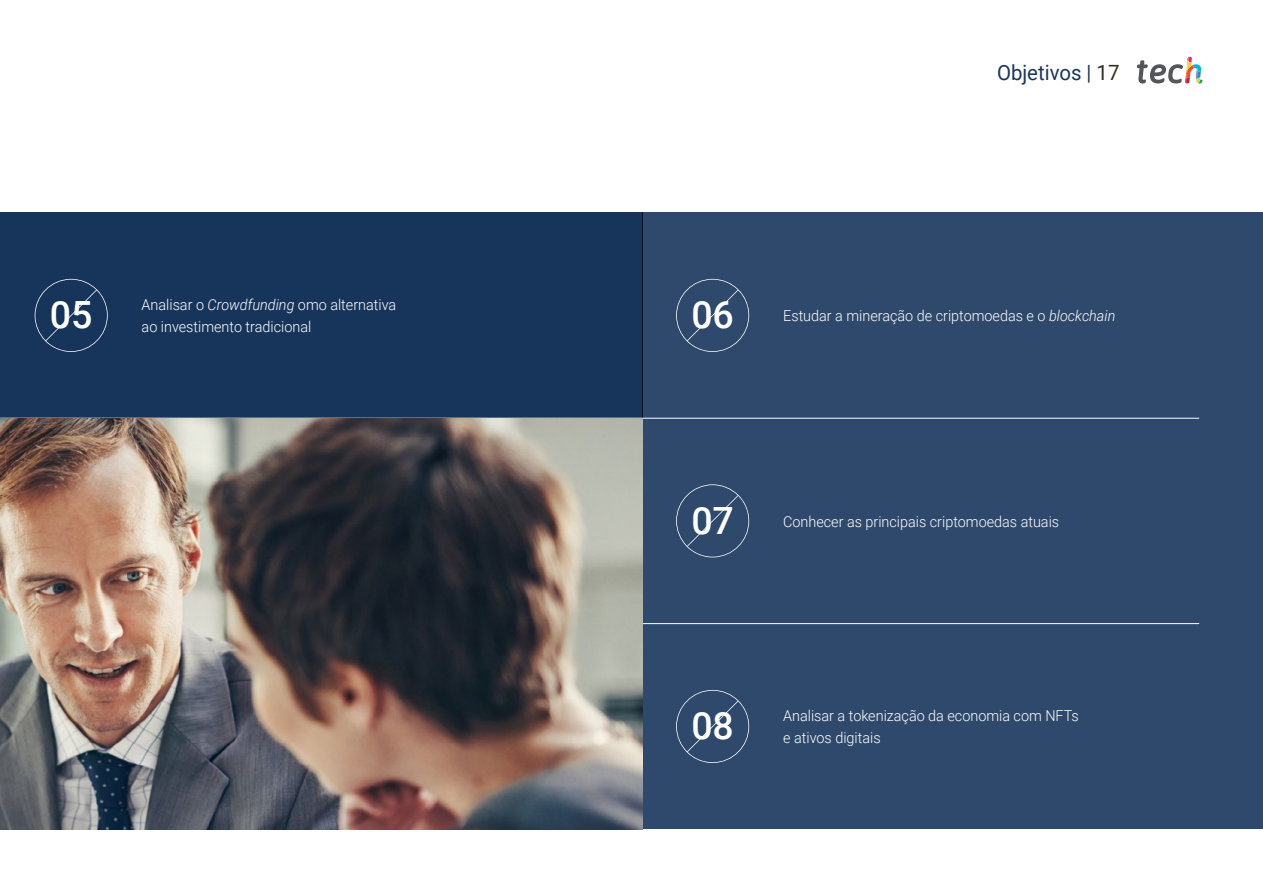
<style>
.page{position:relative;width:1263px;height:893px;background:#fff}
.page>*{position:absolute;margin:0;border:0;box-sizing:border-box;transform-origin:0 0}
.t1{font:500 37.5px "Roboto";color:#fff}
.t2{font:21px "Roboto";color:#1a355c}
.t3{font:300 15px/22.5px "Roboto";color:#fff;scale:.96 1}
.s1{color:#312e20}
.s2{font-style:italic}
</style>
<div class="page">
<svg style="left:1137px;top:57px;width:65px;height:27px"></svg>
<div style="left:0;top:213px;width:642px;height:616px;background:#17355b"></div>
<div style="left:642px;top:213px;width:621px;height:616px;background:#2e496b"></div>
<svg style="left:35px;top:279px;width:73px;height:73px"></svg>
<svg style="left:676px;top:279px;width:73px;height:73px"></svg>
<svg style="left:676px;top:484px;width:73px;height:73px"></svg>
<svg style="left:676px;top:690px;width:73px;height:73px"></svg>
<hr style="left:0;top:418px;width:1199px;height:1px;background:#fff">
<hr style="left:0;top:623px;width:1199px;height:1px;background:#fff">
<img style="left:0;top:418px;width:642px;height:411px">
<h2 class="t2" style="left:997px;top:57px;width:124px">Objetivos | <span class="s1">17</span></h2>
<p class="t3" style="left:142px;top:293px;width:267px">Analisar o <span class="s2">Crowdfunding</span> omo alternativa ao investimento tradicional</p>
<h1 class="t1" style="left:50px;top:288px;width:44px">05</h1>
<h1 class="t1" style="left:691px;top:288px;width:44px">06</h1>
<p class="t3" style="left:783px;top:304px;width:348px">Estudar a mineração de criptomoedas e o <span class="s2">blockchain</span></p>
<h1 class="t1" style="left:691px;top:494px;width:44px">07</h1>
<p class="t3" style="left:783px;top:509px;width:289px">Conhecer as principais criptomoedas atuais</p>
<h1 class="t1" style="left:691px;top:699px;width:44px">08</h1>
<p class="t3" style="left:783px;top:704px;width:309px">Analisar a tokenização da economia com NFTs e ativos digitais</p>
</div>
